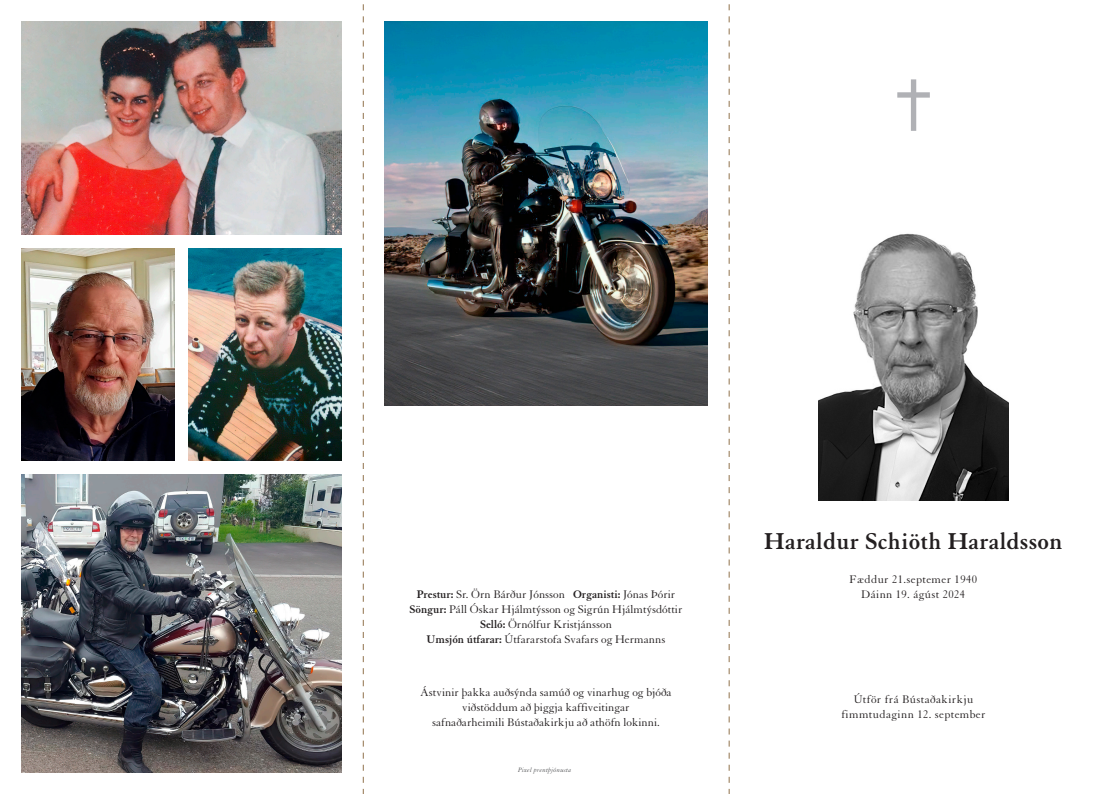
<style>
.page{position:relative;width:1098px;height:794px;background:#fff}
.page>*{position:absolute;margin:0;border:0;box-sizing:border-box;transform-origin:0 0}
.t1{font:700 25px "Granjon LT Std";letter-spacing:.015em;color:#231f20}
.t2{font:12px/15px "Granjon LT Std";color:#231f20;text-align:center}
.t3{font:12px/14.4px "Granjon LT Std";letter-spacing:.03em;color:#231f20;text-align:center}
.t4{font:italic 7px "Granjon LT Std";letter-spacing:.03em;color:#57585a}
.s1{font-weight:700}
</style>
<div class="page">
<img style="left:818px;top:233px;width:189px;height:267px">
<svg style="left:897px;top:79px;width:32px;height:52px"></svg>
<img style="left:384px;top:21px;width:323px;height:384px">
<img style="left:21px;top:21px;width:321px;height:214px">
<img style="left:21px;top:249px;width:153px;height:211px">
<img style="left:189px;top:249px;width:153px;height:211px">
<img style="left:21px;top:474px;width:321px;height:298px">
<svg style="left:363px;top:4px;width:1px;height:790px"></svg>
<svg style="left:728px;top:4px;width:1px;height:790px"></svg>
<p class="t2" style="left:409px;top:587px;width:274px"><span class="s1">Prestur:</span> Sr. Örn Bárður Jónsson <span class="s1">Organisti:</span> Jónas Þórir<br><span class="s1">Söngur:</span> Páll Óskar Hjálmtýsson og Sigrún Hjálmtýsdóttir<br><span class="s1">Selló:</span> Örnólfur Kristjánsson</p>
<p class="t2" style="left:426px;top:632px;width:240px"><span class="s1">Umsjón útfarar:</span> Útfararstofa Svafars og Hermanns</p>
<p class="t2" style="left:420px;top:684px;width:253px">Ástvinir þakka auðsýnda samúð og vinarhug og bjóða viðstöddum að þiggja kaffiveitingar<br>safnaðarheimili Bústaðakirkju að athöfn lokinni.</p>
<p class="t4" style="left:518px;top:766px;width:55px">Pixel prentþjónusta</p>
<p class="t1" style="left:764px;top:527px;width:299px">Haraldur Schiöth Haraldsson</p>
<p class="t3" style="left:849px;top:573px;width:129px">Fæddur 21.septemer 1940</p>
<p class="t3" style="left:861px;top:587px;width:105px">Dáinn 19. ágúst 2024</p>
<p class="t3" style="left:841px;top:692px;width:146px">Útför frá Bústaðakirkju fimmtudaginn 12. september</p>
</div>
